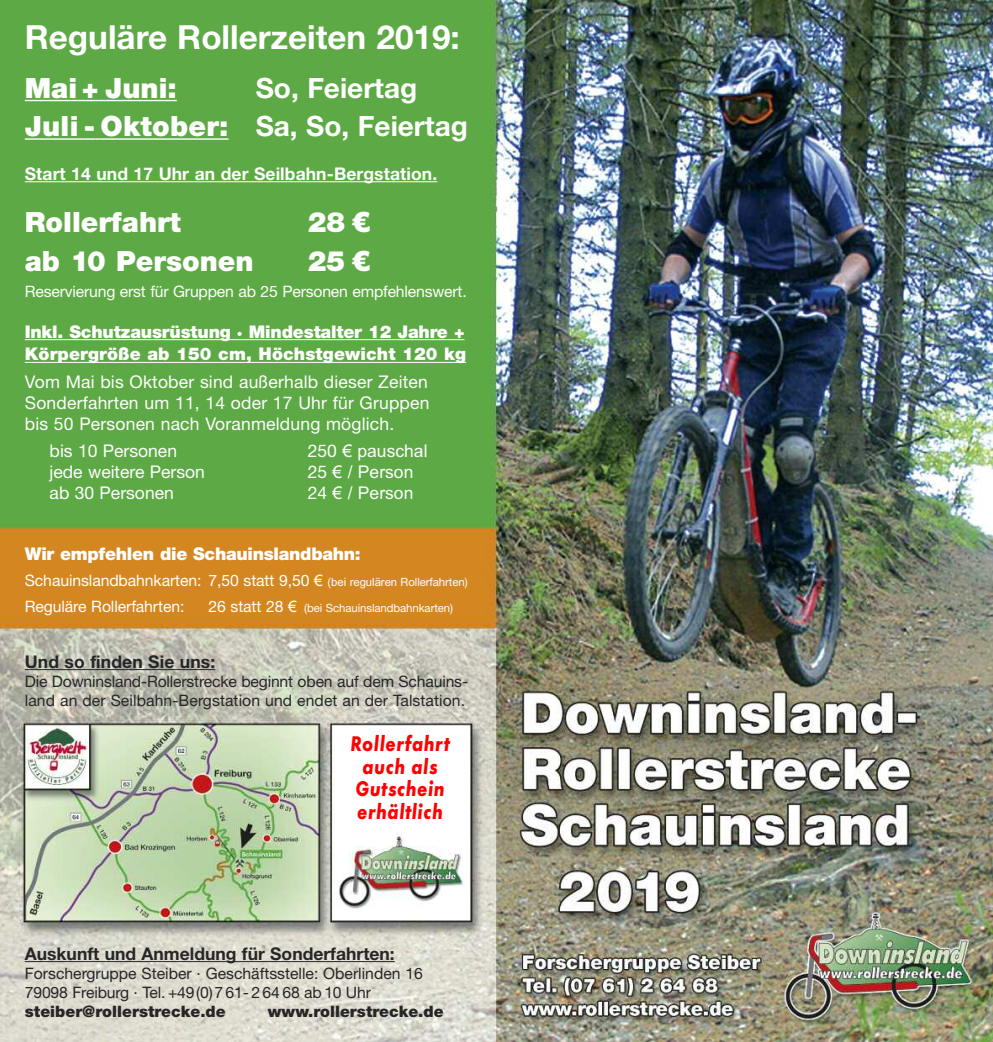
<style>
.page{position:relative;width:993px;height:1042px;background:#fff}
.page>*{position:absolute;margin:0;border:0;box-sizing:border-box;transform-origin:0 0}
.t1{font:700 33.25px "Helvetica Neue";color:#fff}
.t2{font:900 28px "Helvetica Neue";color:#fff}
.t3{font:700 28px/38.5px "Helvetica Neue";color:#fff}
.t4{font:italic 700 22.05px/22.8px "Futura T";letter-spacing:.03em;color:#f00;text-align:center;scale:.83 1}
.t5{font:17.5px/21px "Helvetica Neue";letter-spacing:.01em;color:#fff;text-align:justify}
.t6{font:900 17.5px/22.8px "Helvetica Neue";letter-spacing:-.01em;color:#fff}
.t7{font:700 17.5px "Helvetica Neue";color:#272627}
.t8{font:700 17.5px "Helvetica Neue";letter-spacing:.005em;color:#fff}
.t9{font:17.5px "Arial";color:#fff}
.t10{font:15.75px/18.9px "Helvetica Neue";color:#272627}
.t11{font:15.75px/25.9px "Helvetica Neue";letter-spacing:-.01em;color:#fff}
.t12{font:900 15.75px "Helvetica Neue";color:#272627}
.t13{font:11.38px "Helvetica Neue";letter-spacing:-.005em;color:#fff}
.s1{font-weight:900}
.s2{font-family:"Arial"}
.s3{font-family:"Helvetica Neue"}
.s4{font-family:"Arial";font-size:11.38px}
.s5{font-size:11.38px}
.s6{font-size:15.75px}
.s7{font-family:"Arial";font-size:15.75px}
</style>
<div class="page">
<img style="left:0;top:0;width:992px;height:1042px">
<hr style="left:25px;top:100px;width:52px;height:1px;background:#fff">
<svg style="left:77px;top:100px;width:28px;height:1px"></svg>
<hr style="left:105px;top:100px;width:72px;height:1px;background:#fff">
<hr style="left:25px;top:138px;width:54px;height:2px;background:#fff">
<svg style="left:79px;top:138px;width:21px;height:2px"></svg>
<hr style="left:100px;top:138px;width:128px;height:2px;background:#fff">
<hr style="left:25px;top:181px;width:412px;height:1px;background:#fff">
<hr style="left:25px;top:339px;width:439px;height:1px;background:#fff">
<hr style="left:25px;top:362px;width:441px;height:1px;background:#fff">
<hr style="left:25px;top:669px;width:190px;height:1px;background:#272627">
<hr style="left:25px;top:961px;width:369px;height:1px;background:#272627">
<h1 class="t1" style="left:25px;top:25px;width:436px">Reguläre Rollerzeiten 2019:</h1>
<h2 class="t2" style="left:25px;top:78px;width:153px">Mai + Juni:</h2>
<h2 class="t3" style="left:25px;top:71px;width:444px;text-indent:231px">So, Feiertag<br><span class="s1">Juli - Oktober:</span> Sa, So, Feiertag</h2>
<p class="t8" style="left:25px;top:167px;width:414px">Start 14 und 17 Uhr an der Seilbahn-Bergstation.</p>
<h2 class="t2" style="left:25px;top:212px;width:158px">Rollerfahrt</h2>
<h2 class="t2" style="left:308px;top:212px;width:64px">28 <span class="s2">€</span></h2>
<h2 class="t2" style="left:25px;top:251px;width:230px">ab 10 Personen</h2>
<h2 class="t2" style="left:308px;top:251px;width:64px">25 <span class="s2">€</span></h2>
<p class="t11" style="left:25px;top:280px;width:443px">Reservierung erst für Gruppen ab 25 Personen empfehlenswert.</p>
<p class="t6" style="left:25px;top:321px;width:442px">Inkl. Schutzausrüstung · Mindestalter 12 Jahre +<br>Körpergröße ab 150 cm, Höchstgewicht 120 kg</p>
<p class="t5" style="left:25px;top:373px;width:406px">Vom Mai bis Oktober sind außerhalb dieser Zeiten Sonderfahrten um 11, 14 oder 17 Uhr für Gruppen bis 50 Personen nach Voranmeldung möglich.</p>
<p class="t5" style="left:50px;top:442px;width:129px">bis 10 Personen</p>
<p class="t9" style="left:308px;top:441px;width:121px"><span class="s3">250</span> € pauschal</p>
<p class="t5" style="left:50px;top:463px;width:157px">jede weitere Person</p>
<p class="t9" style="left:308px;top:462px;width:107px"><span class="s3">25</span> € / Person</p>
<p class="t5" style="left:50px;top:484px;width:126px">ab 30 Personen</p>
<p class="t9" style="left:308px;top:483px;width:107px"><span class="s3">24</span> € / Person</p>
<p class="t6" style="left:25px;top:544px;width:337px">Wir empfehlen die Schauinslandbahn:</p>
<p class="t11" style="left:25px;top:569px;width:444px">Schauinslandbahnkarten: 7,50 statt 9,50 <span class="s2">€</span> <span class="s4">(bei regulären</span> <span class="s5">Rollerfahrten)<br></span>Reguläre Rollerfahrten:</p>
<p class="t13" style="left:208px;top:604px;width:246px"><span class="s6">26 statt 28</span> <span class="s7">€</span> (bei Schauinslandbahnkarten)</p>
<p class="t7" style="left:25px;top:655px;width:192px">Und so finden Sie uns:</p>
<p class="t10" style="left:25px;top:674px;width:444px">Die Downinsland-Rollerstrecke beginnt oben auf dem Schauins&shy;land an der Seilbahn-Bergstation und endet an der Talstation.</p>
<h3 class="t4" style="left:350px;top:732px;width:121px">Rollerfahrt auch als<br>Gutschein erhältlich</h3>
<p class="t7" style="left:25px;top:947px;width:371px">Auskunft und Anmeldung für Sonderfahrten:</p>
<p class="t10" style="left:25px;top:966px;width:399px">Forschergruppe Steiber · Geschäftsstelle: Oberlinden 16<br>79098 Freiburg · Tel. +49(0)7 61- 2 64 68 ab 10 Uhr</p>
<p class="t12" style="left:25px;top:1006px;width:202px">steiber@rollerstrecke.de</p>
<p class="t12" style="left:268px;top:1006px;width:177px">www.rollerstrecke.de</p>
</div>
